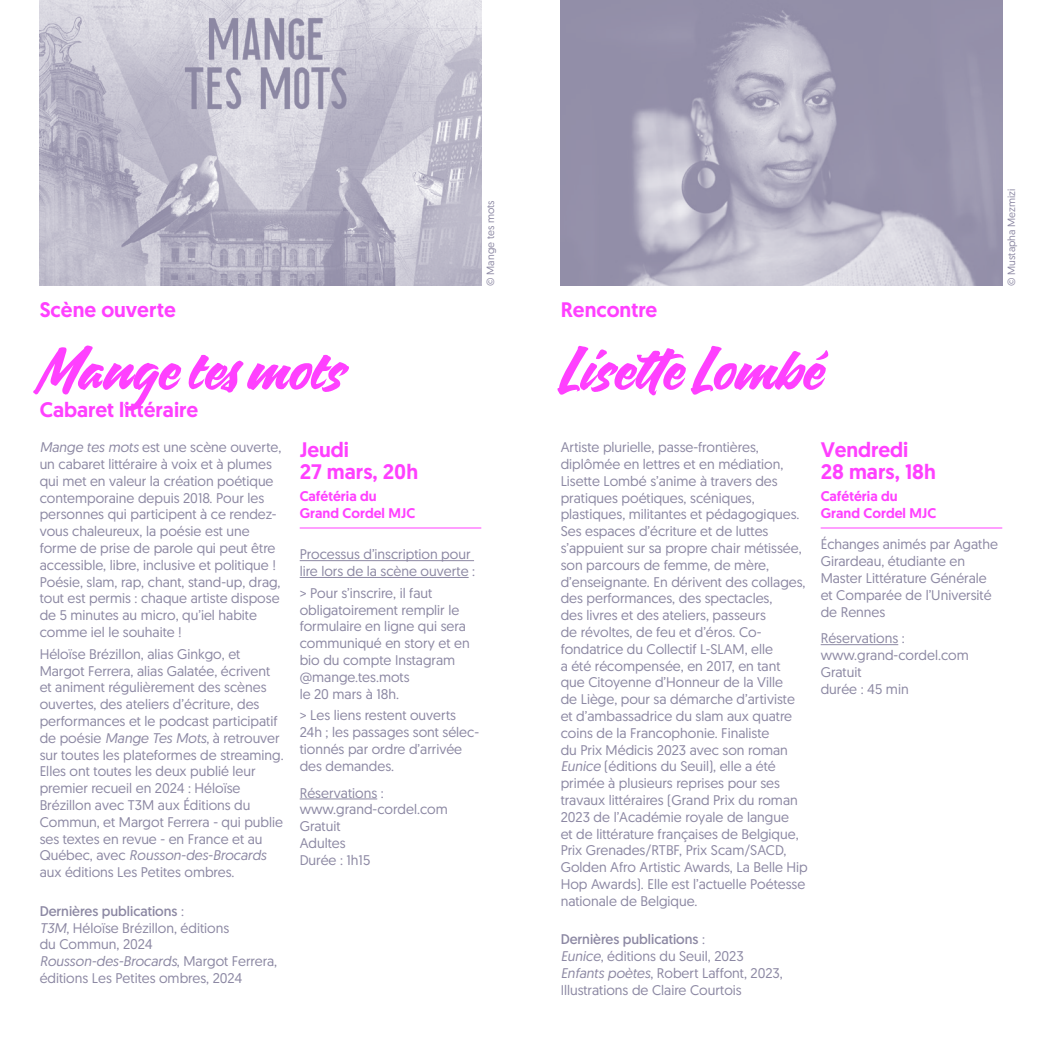
<style>
.page{position:relative;width:1042px;height:1042px;background:#fff}
.page>*{position:absolute;margin:0;border:0;box-sizing:border-box;transform-origin:0 0}
.t1{font:59.5px "Quotes Script";color:#ff40ff}
.t2{font:500 21px/21.7px "Geomanist";color:#ff40ff}
.t3{font:14px/16.8px "Geomanist";color:#8c88a3}
.t4{font:500 14px/16.8px "Geomanist";color:#ff40ff}
.t5{font:14px "Geomanist";color:#8c88a3}
.t6{font:10.5px "Geomanist";color:#8c88a3}
.s1{font-style:italic}
.s2{font-style:inherit}
</style>
<div class="page">
<img style="left:40px;top:0;width:441px;height:286px">
<hr style="left:300px;top:527px;width:181px;height:1px;background:#ff40ff">
<hr style="left:300px;top:560px;width:174px;height:1px;background:#8c88a3">
<hr style="left:300px;top:577px;width:169px;height:1px;background:#8c88a3">
<hr style="left:300px;top:798px;width:77px;height:1px;background:#8c88a3">
<img style="left:561px;top:0;width:441px;height:286px">
<hr style="left:820px;top:527px;width:182px;height:1px;background:#ff40ff">
<hr style="left:820px;top:644px;width:78px;height:1px;background:#8c88a3">
<p class="t2" style="left:40px;top:299px;width:138px">Scène ouverte</p>
<p class="t1" style="left:40px;top:320px;width:307px">Mange tes mots</p>
<p class="t2" style="left:40px;top:399px;width:160px">Cabaret littéraire</p>
<p class="t3" style="left:40px;top:438px;width:243px"><span class="s1">Mange tes mots</span> est une scène ouverte, un cabaret littéraire à voix et à plumes qui met en valeur la création poétique contemporaine depuis 2018. Pour les personnes qui participent à ce rendez&shy;vous chaleureux, la poésie est une forme de prise de parole qui peut être accessible, libre, inclusive et politique !<br>Poésie, slam, rap, chant, stand-up, drag, tout est permis : chaque artiste dispose de 5 minutes au micro, qu’iel habite comme iel le souhaite !</p>
<p class="t3" style="left:40px;top:645px;width:246px">Héloïse Brézillon, alias Ginkgo, et Margot Ferrera, alias Galatée, écrivent et animent régulièrement des scènes ouvertes, des ateliers d’écriture, des performances et le podcast participatif de poésie <span class="s1">Mange Tes Mots</span>, à retrouver sur toutes les plateformes de streaming.<br>Elles ont toutes les deux publié leur premier recueil en 2024 : Héloïse Brézillon avec T3M aux Éditions du Commun, et Margot Ferrera - qui publie ses textes en revue - en France et au Québec, avec <span class="s1">Rousson-des-Brocards </span>aux éditions Les Petites ombres.</p>
<p class="t5" style="left:40px;top:902px;width:146px">Dernières publications <span class="s2">:</span></p>
<p class="t3" style="left:40px;top:919px;width:191px"><span class="s1">T3M</span>, Héloïse Brézillon, éditions du Commun, 2024</p>
<p class="t3" style="left:40px;top:952px;width:239px"><span class="s1">Rousson-des-Brocards</span>, Margot Ferrera, éditions Les Petites ombres, 2024</p>
<p class="t2" style="left:300px;top:439px;width:120px">Jeudi<br>27 mars, 20h</p>
<p class="t4" style="left:300px;top:487px;width:117px">Cafétéria du<br>Grand Cordel MJC</p>
<p class="t3" style="left:300px;top:545px;width:177px">Processus d’inscription pour lire lors de la scène ouverte :</p>
<p class="t3" style="left:300px;top:584px;width:172px">&gt; Pour s’inscrire, il faut obligatoirement remplir le formulaire en ligne qui sera communiqué en story et en bio du compte Instagram @mange.tes.mots<br>le 20 mars à 18h.</p>
<p class="t3" style="left:300px;top:707px;width:181px">&gt; Les liens restent ouverts<br>24h ; les passages sont sélec&shy;tionnés par ordre d’arrivée des demandes.</p>
<p class="t3" style="left:300px;top:784px;width:86px">Réservations :</p>
<p class="t3" style="left:300px;top:800px;width:150px">www.grand-cordel.com</p>
<p class="t3" style="left:300px;top:817px;width:42px">Gratuit</p>
<p class="t3" style="left:300px;top:834px;width:47px">Adultes</p>
<p class="t3" style="left:300px;top:851px;width:72px">Durée : 1h15</p>
<p class="t6" style="left:484px;top:286px;width:87px;rotate:-90deg">© Mange tes mots</p>
<p class="t2" style="left:561px;top:299px;width:98px">Rencontre</p>
<p class="t1" style="left:561px;top:320px;width:266px">Lisette Lombé</p>
<p class="t6" style="left:1004px;top:286px;width:99px;rotate:-90deg">© Mustapha Mezmizi</p>
<p class="t3" style="left:561px;top:438px;width:249px">Artiste plurielle, passe-frontières, diplômée en lettres et en médiation, Lisette Lombé s’anime à travers des pratiques poétiques, scéniques, plastiques, militantes et pédagogiques.<br>Ses espaces d’écriture et de luttes s’appuient sur sa propre chair métissée, son parcours de femme, de mère, d’enseignante. En dérivent des collages, des performances, des spectacles,<br>des livres et des ateliers, passeurs<br>de révoltes, de feu et d’éros. Co&shy;fondatrice du Collectif L-SLAM, elle<br>a été récompensée, en 2017, en tant que Citoyenne d’Honneur de la Ville<br>de Liège, pour sa démarche d’artiviste et d’ambassadrice du slam aux quatre coins de la Francophonie. Finaliste<br>du Prix Médicis 2023 avec son roman <span class="s1">Eunice</span> (éditions du Seuil), elle a été primée à plusieurs reprises pour ses travaux littéraires (Grand Prix du roman 2023 de l’Académie royale de langue<br>et de littérature françaises de Belgique, Prix Grenades/RTBF, Prix Scam/SACD, Golden Afro Artistic Awards, La Belle Hip Hop Awards). Elle est l’actuelle Poétesse nationale de Belgique.</p>
<p class="t5" style="left:561px;top:930px;width:146px">Dernières publications <span class="s2">:</span></p>
<p class="t3" style="left:561px;top:947px;width:184px"><span class="s1">Eunice</span>, éditions du Seuil, 2023</p>
<p class="t3" style="left:561px;top:964px;width:224px"><span class="s1">Enfants poètes</span>, Robert Laffont, 2023,<br>Illustrations de Claire Courtois</p>
<p class="t2" style="left:820px;top:439px;width:117px">Vendredi<br>28 mars, 18h</p>
<p class="t4" style="left:820px;top:487px;width:117px">Cafétéria du<br>Grand Cordel MJC</p>
<p class="t3" style="left:820px;top:535px;width:179px">Échanges animés par Agathe<br>Girardeau, étudiante en<br>Master Littérature Générale et Comparée de l’Université de Rennes</p>
<p class="t3" style="left:820px;top:629px;width:86px">Réservations :</p>
<p class="t3" style="left:820px;top:646px;width:150px">www.grand-cordel.com</p>
<p class="t3" style="left:820px;top:663px;width:42px">Gratuit</p>
<p class="t3" style="left:820px;top:680px;width:89px">durée : 45 min</p>
</div>
